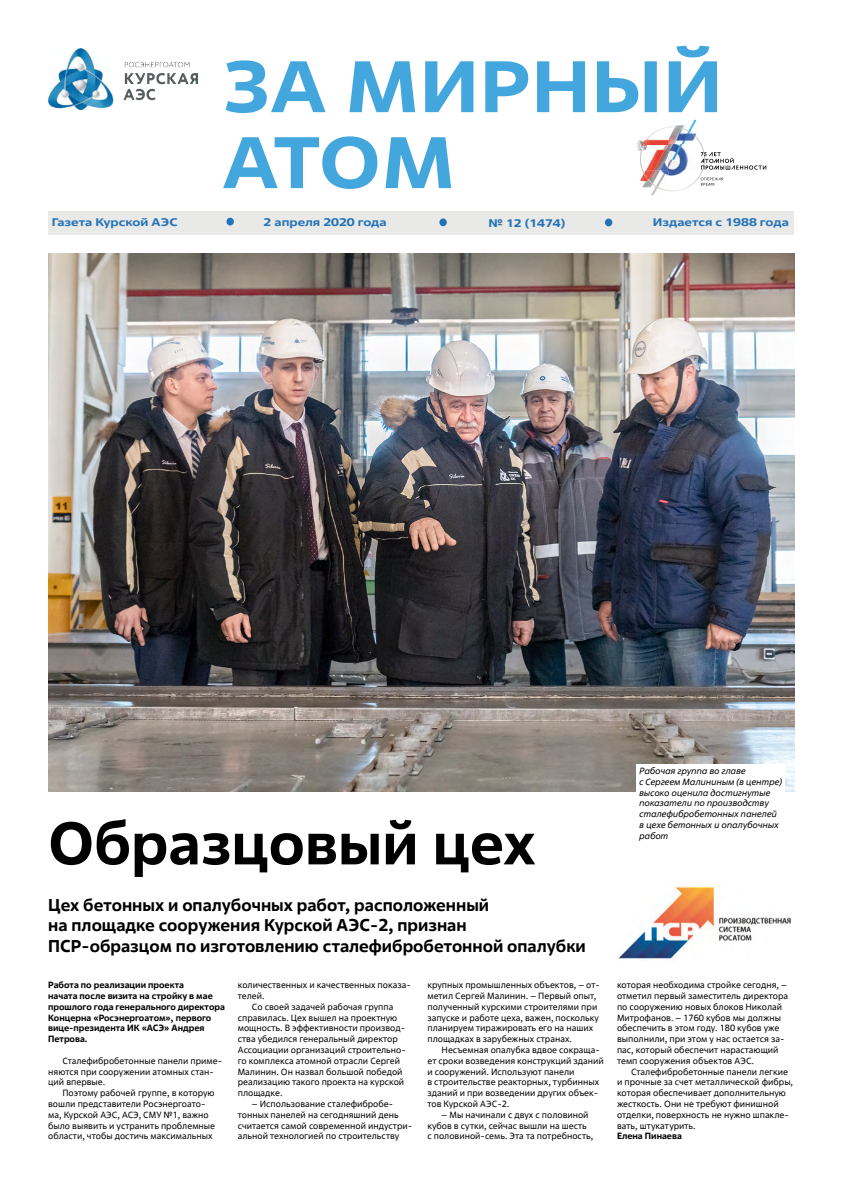
<style>
.page{position:relative;width:842px;height:1191px;background:#fff}
.page>*{position:absolute;margin:0;border:0;box-sizing:border-box;transform-origin:0 0}
.t1{font:700 72.6px/75.9px "Rosatom";letter-spacing:.01em;color:#43a7dd;scale:1.12 1}
.t2{font:700 60px "Rosatom";color:#000}
.t3{font:700 17px/20.4px "Rosatom";color:#000}
.t4{font:700 11px "Rosatom";color:#2373b6;scale:1.2 1}
.t5{font:9px/10.8px "Rosatom";color:#000}
.t6{font:700 9px/10.8px "Rosatom";color:#000}
.t7{font:italic 9px/10.8px "Rosatom";color:#000}
</style>
<div class="page">
<div style="left:48px;top:210px;width:746px;height:24px;background:#e9e9e8"></div>
<div style="left:226px;top:218px;width:8px;height:7px;background:#2373b6;border-radius:50%"></div>
<div style="left:605px;top:219px;width:7px;height:7px;background:#2373b6;border-radius:50%"></div>
<img style="left:49px;top:49px;width:149px;height:60px">
<div style="left:439px;top:218px;width:8px;height:8px;background:#2373b6;border-radius:50%"></div>
<img style="left:651px;top:120px;width:45px;height:75px">
<img style="left:642px;top:127px;width:26px;height:64px">
<img style="left:668px;top:126px;width:28px;height:11px">
<img style="left:668px;top:186px;width:28px;height:5px">
<img style="left:637px;top:137px;width:129px;height:49px">
<img style="left:617px;top:886px;width:174px;height:73px">
<img style="left:49px;top:253px;width:745px;height:539px">
<div style="left:636px;top:764px;width:149px;height:84px;background:#fff"></div>
<h1 class="t1" style="left:223px;top:47px;width:448px">ЗА МИРНЫЙ<br>АТОМ</h1>
<p class="t4" style="left:52px;top:215px;width:107px">Газета Курской АЭС</p>
<p class="t4" style="left:264px;top:215px;width:104px">2 апреля 2020 года</p>
<p class="t4" style="left:489px;top:216px;width:65px">№ 12 (1474)</p>
<p class="t4" style="left:653px;top:215px;width:115px">Издается с 1988 года</p>
<h2 class="t2" style="left:48px;top:804px;width:489px">Образцовый цех</h2>
<h3 class="t3" style="left:48px;top:894px;width:539px">Цех бетонных и опалубочных работ, расположенный<br>на площадке сооружения Курской АЭС-2, признан<br>ПСР-образцом по изготовлению сталефибробетонной опалубки</h3>
<p class="t6" style="left:48px;top:979px;width:178px">Работа по реализации проекта<br>начата после визита на стройку в мае прошлого года генерального директора<br>Концерна «Росэнергоатом», первого вице-президента ИК «АСЭ» Андрея<br>Петрова.</p>
<p class="t5" style="left:48px;top:1055px;width:175px;text-indent:14px">Сталефибробетонные панели приме&shy;няются при сооружении атомных стан&shy;ций впервые.</p>
<p class="t5" style="left:48px;top:1087px;width:168px;text-indent:14px">Поэтому рабочей группе, в которую вошли представители Росэнергоато&shy;ма, Курской АЭС, АСЭ, СМУ №1, важно было выявить и устранить проблемные области, чтобы достичь максимальных</p>
<p class="t5" style="left:238px;top:979px;width:174px">количественных и качественных показа-</p>
<p class="t5" style="left:238px;top:990px;width:28px">телей.</p>
<p class="t5" style="left:252px;top:1001px;width:143px">Со своей задачей рабочая группа</p>
<p class="t5" style="left:238px;top:1012px;width:161px">справилась. Цех вышел на проектную</p>
<p class="t5" style="left:238px;top:1022px;width:169px">мощность. В эффективности производ-</p>
<p class="t5" style="left:238px;top:1033px;width:162px">ства убедился генеральный директор</p>
<p class="t5" style="left:238px;top:1044px;width:170px">Ассоциации организаций строительно-</p>
<p class="t5" style="left:238px;top:1055px;width:164px">го комплекса атомной отрасли Сергей</p>
<p class="t5" style="left:238px;top:1066px;width:166px">Малинин. Он назвал большой победой</p>
<p class="t5" style="left:238px;top:1076px;width:168px">реализацию такого проекта на курской</p>
<p class="t5" style="left:238px;top:1087px;width:46px">площадке.</p>
<p class="t5" style="left:238px;top:1098px;width:176px;text-indent:14px">– Использование сталефибробе&shy;тонных панелей на сегодняшний день считается самой современной индустри&shy;альной технологией по строительству</p>
<p class="t5" style="left:427px;top:979px;width:174px">крупных промышленных объектов, – от&shy;метил Сергей Малинин. – Первый опыт, полученный курскими строителями при запуске и работе цеха, важен, поскольку планируем тиражировать его на наших площадках в зарубежных странах.</p>
<p class="t5" style="left:427px;top:1044px;width:178px;text-indent:14px">Несъемная опалубка вдвое сокраща&shy;ет сроки возведения конструкций зданий и сооружений. Используют панели<br>в строительстве реакторных, турбинных зданий и при возведении других объек&shy;тов Курской АЭС-2.</p>
<p class="t5" style="left:427px;top:1109px;width:167px;text-indent:14px">– Мы начинали с двух с половиной кубов в сутки, сейчас вышли на шесть с половиной-семь. Эта та потребность,</p>
<p class="t7" style="left:639px;top:765px;width:145px">Рабочая группа во главе<br>с Сергеем Малининым (в центре) высоко оценила достигнутые показатели по производству сталефибробетонных панелей в цехе бетонных и опалубочных работ</p>
<p class="t5" style="left:617px;top:979px;width:173px">которая необходима стройке сегодня, – отметил первый заместитель директора по сооружению новых блоков Николай Митрофанов. – 1760 кубов мы должны обеспечить в этом году. 180 кубов уже выполнили, при этом у нас остается за&shy;пас, который обеспечит нарастающий темп сооружения объектов АЭС.</p>
<p class="t5" style="left:617px;top:1066px;width:178px;text-indent:14px">Сталефибробетонные панели легкие и прочные за счет металлической фибры, которая обеспечивает дополнительную жесткость. Они не требуют финишной отделки, поверхность не нужно шпакле&shy;вать, штукатурить.</p>
<p class="t6" style="left:617px;top:1130px;width:66px">Елена Пинаева</p>
</div>
